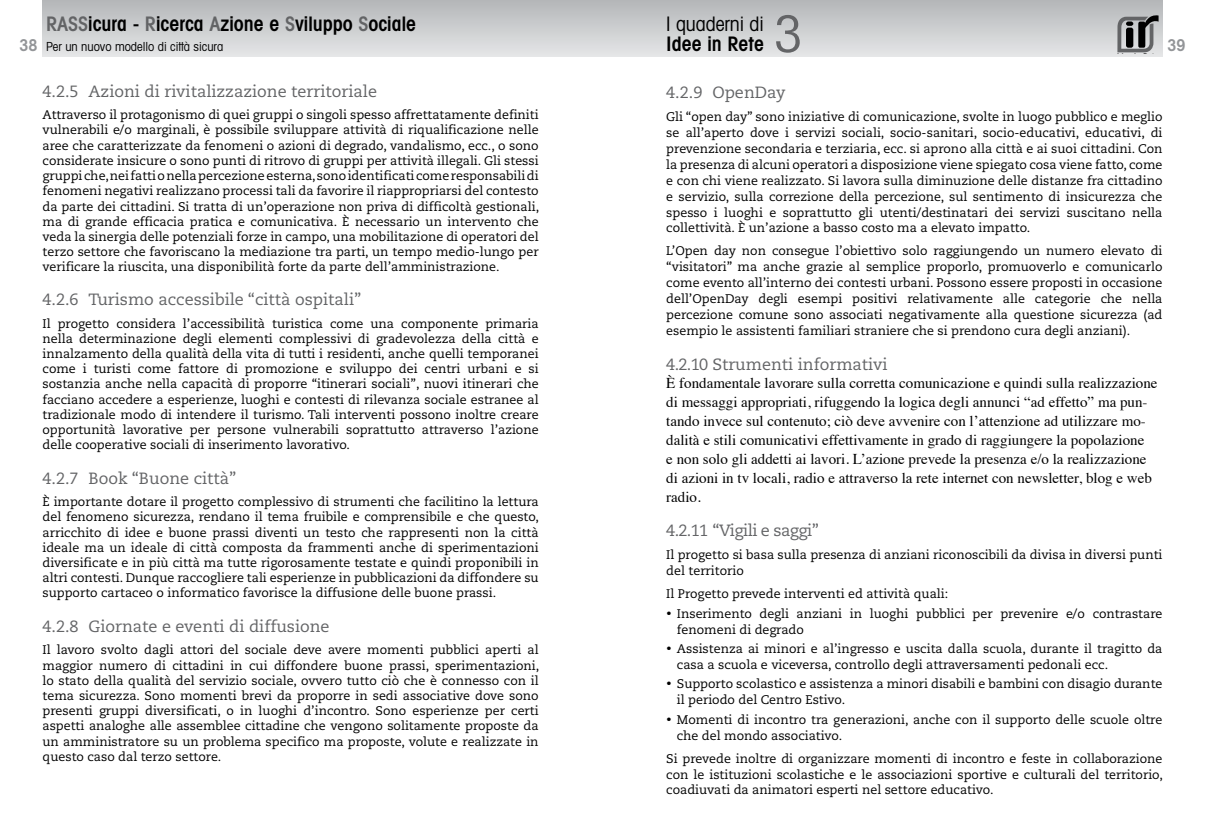
<style>
.page{position:relative;width:1205px;height:837px;background:#fff}
.page>*{position:absolute;margin:0;border:0;box-sizing:border-box;transform-origin:0 0}
.t1{font:condensed 50.5px "Avant Garde";color:#636466}
.t2{font:600 condensed 20px "Avant Garde";color:#000}
.t3{font:condensed 20px "Avant Garde";letter-spacing:-.005em;color:#000}
.t4{font:16.25px "Caecilia";color:#636466}
.t5{font:16.25px "Caecilia";letter-spacing:-.03em;color:#636466}
.t6{font:600 condensed 16.25px "Avant Garde";color:#939598}
.t7{font:15px/18.9px "Times";color:#000}
.t8{font:12.5px/15.2px "Caecilia";color:#000;text-align:justify}
.t9{font:condensed 12.5px "Avant Garde";letter-spacing:-.005em;color:#000}
.s1{color:#636466}
</style>
<div class="page">
<div style="left:43px;top:0;width:559px;height:57px;background:linear-gradient(to bottom,#b4b6b8,#e6e7e8)"></div>
<div style="left:602px;top:0;width:560px;height:57px;background:linear-gradient(to bottom,#b4b6b8,#e5e6e7)"></div>
<svg style="left:1117px;top:15px;width:41px;height:37px"></svg>
<div style="left:1126px;top:28px;width:7px;height:20px;background:#000;border-radius:2px"></div>
<h3 class="t6" style="left:19px;top:36px;width:20px">38</h3>
<h2 class="t3" style="left:666px;top:12px;width:99px">I quaderni di</h2>
<h1 class="t1" style="left:774px;top:3px;width:30px">3</h1>
<h2 class="t2" style="left:46px;top:11px;width:371px"><span class="s1">RASS</span>icura - <span class="s1">R</span>icerca <span class="s1">A</span>zione e <span class="s1">S</span>viluppo <span class="s1">S</span>ociale</h2>
<p class="t9" style="left:46px;top:39px;width:179px">Per un nuovo modello di città sicura</p>
<h2 class="t2" style="left:666px;top:32px;width:99px">Idee in Rete</h2>
<h3 class="t6" style="left:1167px;top:36px;width:20px">39</h3>
<h3 class="t4" style="left:43px;top:82px;width:336px">4.2.5 Azioni di rivitalizzazione territoriale</h3>
<p class="t8" style="left:43px;top:107px;width:498px">Attraverso il protagonismo di quei gruppi o singoli spesso affrettatamente definiti vulnerabili e/o marginali, è possibile sviluppare attività di riqualificazione nelle aree che caratterizzate da fenomeni o azioni di degrado, vandalismo, ecc., o sono considerate insicure o sono punti di ritrovo di gruppi per attività illegali. Gli stessi gruppi che, nei fatti o nella percezione esterna, sono identificati come responsabili di fenomeni negativi realizzano processi tali da favorire il riappropriarsi del contesto da parte dei cittadini. Si tratta di un’operazione non priva di difficoltà gestionali, ma di grande efficacia pratica e comunicativa. È necessario un intervento che veda la sinergia delle potenziali forze in campo, una mobilitazione di operatori del terzo settore che favoriscano la mediazione tra parti, un tempo medio-lungo per verificare la riuscita, una disponibilità forte da parte dell’amministrazione.</p>
<h3 class="t4" style="left:43px;top:290px;width:320px">4.2.6 Turismo accessibile “città ospitali”</h3>
<p class="t8" style="left:43px;top:316px;width:498px">Il progetto considera l’accessibilità turistica come una componente primaria nella determinazione degli elementi complessivi di gradevolezza della città e innalzamento della qualità della vita di tutti i residenti, anche quelli temporanei come i turisti come fattore di promozione e sviluppo dei centri urbani e si sostanzia anche nella capacità di proporre “itinerari sociali”, nuovi itinerari che facciano accedere a esperienze, luoghi e contesti di rilevanza sociale estranee al tradizionale modo di intendere il turismo. Tali interventi possono inoltre creare opportunità lavorative per persone vulnerabili soprattutto attraverso l’azione delle cooperative sociali di inserimento lavorativo.</p>
<h3 class="t4" style="left:43px;top:468px;width:195px">4.2.7 Book “Buone città”</h3>
<p class="t8" style="left:43px;top:494px;width:498px">È importante dotare il progetto complessivo di strumenti che facilitino la lettura del fenomeno sicurezza, rendano il tema fruibile e comprensibile e che questo, arricchito di idee e buone prassi diventi un testo che rappresenti non la città ideale ma un ideale di città composta da frammenti anche di sperimentazioni diversificate e in più città ma tutte rigorosamente testate e quindi proponibili in altri contesti. Dunque raccogliere tali esperienze in pubblicazioni da diffondere su supporto cartaceo o informatico favorisce la diffusione delle buone prassi.</p>
<h3 class="t4" style="left:43px;top:616px;width:289px">4.2.8 Giornate e eventi di diffusione</h3>
<p class="t8" style="left:43px;top:642px;width:498px">Il lavoro svolto dagli attori del sociale deve avere momenti pubblici aperti al maggior numero di cittadini in cui diffondere buone prassi, sperimentazioni, lo stato della qualità del servizio sociale, ovvero tutto ciò che è connesso con il tema sicurezza. Sono momenti brevi da proporre in sedi associative dove sono presenti gruppi diversificati, o in luoghi d’incontro. Sono esperienze per certi aspetti analoghe alle assemblee cittadine che vengono solitamente proposte da un amministratore su un problema specifico ma proposte, volute e realizzate in questo caso dal terzo settore.</p>
<h3 class="t4" style="left:666px;top:83px;width:121px">4.2.9 OpenDay</h3>
<p class="t8" style="left:666px;top:109px;width:498px;line-height:15.9px">Gli “open day” sono iniziative di comunicazione, svolte in luogo pubblico e meglio se all’aperto dove i servizi sociali, socio-sanitari, socio-educativi, educativi, di prevenzione secondaria e terziaria, ecc. si aprono alla città e ai suoi cittadini. Con la presenza di alcuni operatori a disposizione viene spiegato cosa viene fatto, come e con chi viene realizzato. Si lavora sulla diminuzione delle distanze fra cittadino e servizio, sulla correzione della percezione, sul sentimento di insicurezza che spesso i luoghi e soprattutto gli utenti/destinatari dei servizi suscitano nella collettività. È un’azione a basso costo ma a elevato impatto.</p>
<p class="t8" style="left:666px;top:243px;width:498px;line-height:15.9px">L’Open day non consegue l’obiettivo solo raggiungendo un numero elevato di “visitatori” ma anche grazie al semplice proporlo, promuoverlo e comunicarlo come evento all’interno dei contesti urbani. Possono essere proposti in occasione dell’OpenDay degli esempi positivi relativamente alle categorie che nella percezione comune sono associati negativamente alla questione sicurezza (ad esempio le assistenti familiari straniere che si prendono cura degli anziani).</p>
<h3 class="t4" style="left:666px;top:354px;width:223px">4.2.10 Strumenti informativi</h3>
<p class="t7" style="left:666px;top:372px;width:493px">È fondamentale lavorare sulla corretta comunicazione e quindi sulla realizzazione di messaggi appropriati, rifuggendo la logica degli annunci “ad effetto” ma pun&shy;tando invece sul contenuto; ciò deve avvenire con l’attenzione ad utilizzare mo&shy;dalità e stili comunicativi effettivamente in grado di raggiungere la popolazione<br>e non solo gli addetti ai lavori. L’azione prevede la presenza e/o la realizzazione di azioni in tv locali, radio e attraverso la rete internet con newsletter, blog e web radio.</p>
<h3 class="t5" style="left:666px;top:521px;width:154px">4.2.11 “Vigili e saggi”</h3>
<p class="t8" style="left:666px;top:547px;width:498px;line-height:15.9px">Il progetto si basa sulla presenza di anziani riconoscibili da divisa in diversi punti del territorio</p>
<p class="t8" style="left:666px;top:586px;width:283px">Il Progetto prevede interventi ed attività quali:</p>
<p class="t8" style="left:677px;top:605px;width:487px;line-height:15.9px;text-indent:-11px">• Inserimento degli anziani in luoghi pubblici per prevenire e/o contrastare fenomeni di degrado</p>
<p class="t8" style="left:677px;top:640px;width:487px;line-height:15.9px;text-indent:-11px">• Assistenza ai minori e al’ingresso e uscita dalla scuola, durante il tragitto da casa a scuola e viceversa, controllo degli attraversamenti pedonali ecc.</p>
<p class="t8" style="left:677px;top:676px;width:487px;line-height:15.9px;text-indent:-11px">• Supporto scolastico e assistenza a minori disabili e bambini con disagio durante il periodo del Centro Estivo.</p>
<p class="t8" style="left:677px;top:711px;width:487px;line-height:15.9px;text-indent:-11px">• Momenti di incontro tra generazioni, anche con il supporto delle scuole oltre che del mondo associativo.</p>
<p class="t8" style="left:666px;top:750px;width:498px;line-height:15.9px">Si prevede inoltre di organizzare momenti di incontro e feste in collaborazione con le istituzioni scolastiche e le associazioni sportive e culturali del territorio, coadiuvati da animatori esperti nel settore educativo.</p>
</div>
